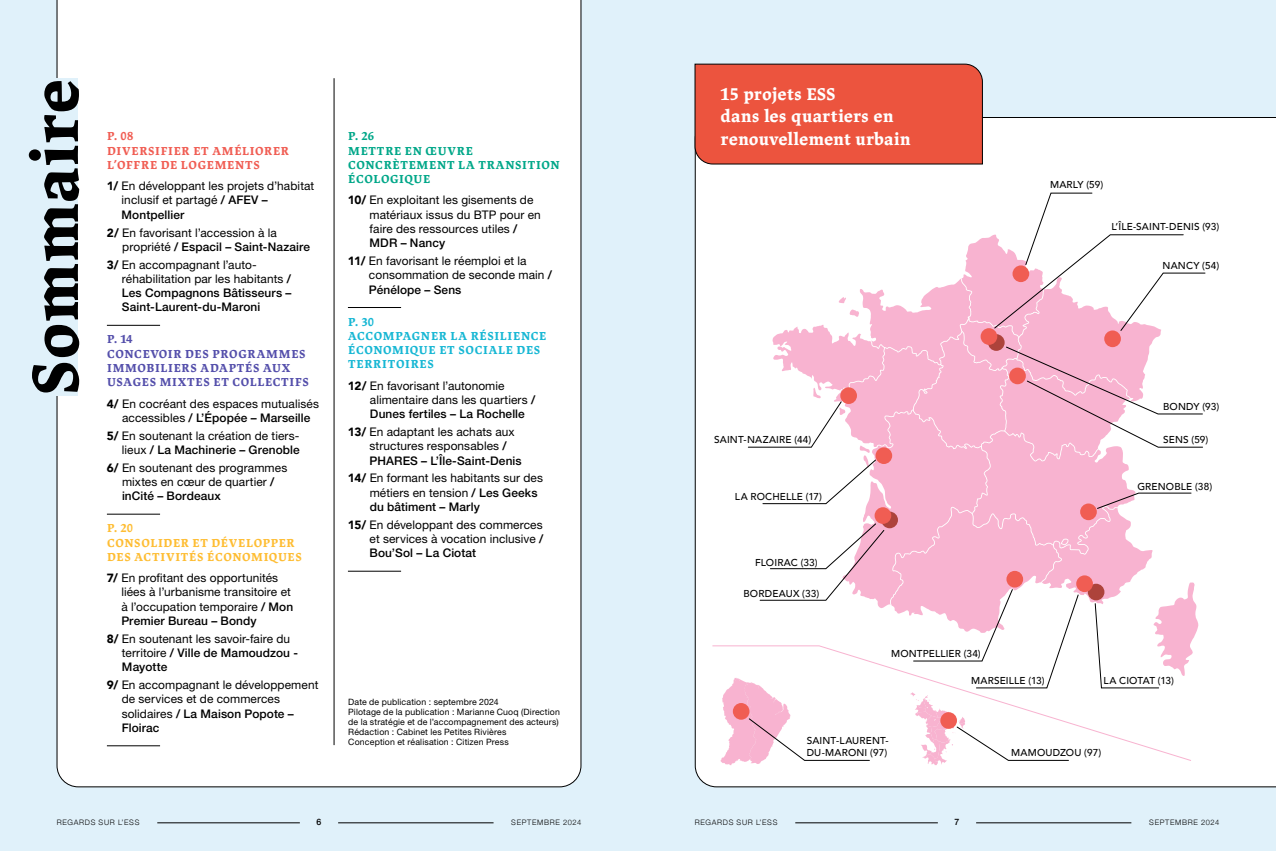
<style>
.page{position:relative;width:1276px;height:851px;background:#fff}
.page>*{position:absolute;margin:0;border:0;box-sizing:border-box;transform-origin:0 0}
.t1{font:700 66.62px "Lapture";color:#000}
.t2{font:700 17.5px/22.5px "Lapture";letter-spacing:-.005em;color:#fff}
.t3{font:11.88px/14.2px "Helvetica Neue LT Std";letter-spacing:.005em;color:#000}
.t4{font:700 11.88px/14.2px "Lapture";letter-spacing:.06em;color:#544fab}
.t5{font:700 11.88px/14.2px "Lapture";letter-spacing:.06em;color:#17b7d4}
.t6{font:700 11.88px/14.2px "Lapture";letter-spacing:.06em;color:#00a789}
.t7{font:700 11.88px/14.2px "Lapture";letter-spacing:.055em;color:#febd33}
.t8{font:700 11.88px/14.2px "Lapture";letter-spacing:.06em;color:#f05d53}
.t9{font:500 10px/12px "Avenir";letter-spacing:.015em;color:#000}
.t10{font:500 10px "Avenir";letter-spacing:-.005em;color:#000}
.t11{font:8.75px/10px "Helvetica Neue LT Std";letter-spacing:.015em;color:#000}
.t12{font:500 8.75px "Helvetica Neue";color:#000}
.t13{font:300 7.5px "Helvetica Neue";letter-spacing:.095em;color:#000}
.s1{font-family:"Avenir";font-weight:900}
.s2{font-weight:500}
</style>
<div class="page">
<div style="left:0;top:0;width:1276px;height:850px;background:#e0f1fa"></div>
<div style="left:695px;top:117px;width:581px;height:670px;background:#fff"></div>
<div style="left:57px;top:0;width:524px;height:787px;background:#fff"></div>
<hr style="left:157px;top:822px;width:143px;height:1px;background:#000">
<hr style="left:795px;top:822px;width:143px;height:1px;background:#000">
<hr style="left:338px;top:822px;width:155px;height:1px;background:#000">
<hr style="left:976px;top:822px;width:155px;height:1px;background:#000">
<hr style="left:107px;top:325px;width:53px;height:1px;background:#000">
<hr style="left:107px;top:513px;width:53px;height:1px;background:#000">
<hr style="left:107px;top:745px;width:53px;height:1px;background:#000">
<div style="left:694px;top:63px;width:289px;height:102px;background:#ec543e"></div>
<div style="left:28px;top:78px;width:50px;height:318px;background:#e0f1fa"></div>
<hr style="left:348px;top:307px;width:53px;height:1px;background:#000">
<hr style="left:348px;top:570px;width:53px;height:1px;background:#000">
<hr style="left:334px;top:78px;width:1px;height:667px;background:#000">
<svg style="left:720px;top:193px;width:485px;height:572px"></svg>
<div style="left:874px;top:507px;width:17px;height:17px;background:#f05d53;border-radius:50%"></div>
<div style="left:875px;top:447px;width:17px;height:17px;background:#f05d53;border-radius:50%"></div>
<div style="left:980px;top:328px;width:17px;height:17px;background:#f05d53;border-radius:50%"></div>
<div style="left:1012px;top:265px;width:17px;height:17px;background:#f05d53;border-radius:50%"></div>
<div style="left:1087px;top:583px;width:17px;height:17px;background:#ad433b;border-radius:50%"></div>
<div style="left:1076px;top:575px;width:17px;height:17px;background:#f05d53;border-radius:50%"></div>
<svg style="left:712px;top:645px;width:479px;height:116px"></svg>
<h1 class="t1" style="left:14px;top:396px;width:319px;rotate:-90deg">Sommaire</h1>
<p class="t8" style="left:107px;top:129px;width:183px">P. 08<br>DIVERSIFIER ET AMÉLIORER<br>L’OFFRE DE LOGEMENTS</p>
<p class="t3" style="left:122px;top:179px;width:194px;text-indent:-15px"><span class="s1">1/</span> En développant les projets d’habitat inclusif et partagé <span class="s2">/ AFEV –<br>Montpellier</span></p>
<p class="t3" style="left:122px;top:225px;width:189px;text-indent:-15px"><span class="s1">2/</span> En favorisant l’accession à la propriété <span class="s2">/ Espacil – Saint-Nazaire</span></p>
<p class="t3" style="left:122px;top:257px;width:171px;text-indent:-15px"><span class="s1">3/</span> En accompagnant l’auto&shy;réhabilitation par les habitants <span class="s2">/<br>Les Compagnons Bâtisseurs –<br>Saint-Laurent-du-Maroni</span></p>
<p class="t4" style="left:107px;top:332px;width:203px">P. 14<br>CONCEVOIR DES PROGRAMMES<br>IMMOBILIERS ADAPTÉS AUX<br>USAGES MIXTES ET COLLECTIFS</p>
<p class="t3" style="left:107px;top:396px;width:214px;text-align:center"><span class="s1">4/</span> En cocréant des espaces mutualisés accessibles <span class="s2">/ L’Épopée – Marseille</span></p>
<p class="t3" style="left:107px;top:428px;width:194px;text-align:right"><span class="s1">5/</span> En soutenant la création de tiers&shy;lieux <span class="s2">/ La Machinerie – Grenoble</span></p>
<p class="t3" style="left:122px;top:460px;width:167px;text-indent:-15px"><span class="s1">6/</span> En soutenant des programmes mixtes en cœur de quartier <span class="s2">/ inCité – Bordeaux</span></p>
<p class="t7" style="left:107px;top:521px;width:196px">P. 20<br>CONSOLIDER ET DÉVELOPPER<br>DES ACTIVITÉS ÉCONOMIQUES</p>
<p class="t3" style="left:121px;top:570px;width:173px;text-indent:-14px"><span class="s1">7/</span> En profitant des opportunités liées à l’urbanisme transitoire et à l’occupation temporaire <span class="s2">/ Mon<br>Premier Bureau – Bondy</span></p>
<p class="t3" style="left:122px;top:631px;width:177px;text-indent:-15px"><span class="s1">8/</span> En soutenant les savoir-faire du territoire <span class="s2">/ Ville de Mamoudzou -<br>Mayotte</span></p>
<p class="t3" style="left:122px;top:677px;width:198px;text-indent:-15px"><span class="s1">9/</span> En accompagnant le développement de services et de commerces solidaires <span class="s2">/ La Maison Popote –<br>Floirac</span></p>
<p class="t6" style="left:348px;top:129px;width:213px">P. 26<br>METTRE EN ŒUVRE<br>CONCRÈTEMENT LA TRANSITION<br>ÉCOLOGIQUE</p>
<p class="t3" style="left:370px;top:193px;width:173px;text-indent:-22px"><span class="s1">10/</span> En exploitant les gisements de matériaux issus du BTP pour en faire des ressources utiles <span class="s2">/<br>MDR – Nancy</span></p>
<p class="t3" style="left:369px;top:253px;width:184px;text-indent:-21px"><span class="s1">11/</span> En favorisant le réemploi et la consommation de seconde main <span class="s2">/<br>Pénélope – Sens</span></p>
<p class="t5" style="left:348px;top:314px;width:200px">P. 30<br>ACCOMPAGNER LA RÉSILIENCE<br>ÉCONOMIQUE ET SOCIALE DES<br>TERRITOIRES</p>
<p class="t3" style="left:370px;top:378px;width:167px;text-indent:-22px"><span class="s1">12/</span> En favorisant l’autonomie alimentaire dans les quartiers <span class="s2">/<br>Dunes fertiles – La Rochelle</span></p>
<p class="t3" style="left:369px;top:424px;width:154px;text-indent:-22px"><span class="s1">13/</span> En adaptant les achats aux structures responsables <span class="s2">/<br>PHARES – L’Île-Saint-Denis</span></p>
<p class="t3" style="left:370px;top:471px;width:175px;text-indent:-22px"><span class="s1">14/</span> En formant les habitants sur des métiers en tension <span class="s2">/ Les Geeks du bâtiment – Marly</span></p>
<p class="t3" style="left:369px;top:517px;width:175px;text-align:justify;text-indent:-22px"><span class="s1">15/</span> En développant des commerces et services à vocation inclusive <span class="s2">/ Bou’Sol – La Ciotat</span></p>
<p class="t11" style="left:348px;top:697px;width:213px">Date de publication : septembre 2024<br>Pilotage de la publication : Marianne Cuoq (Direction de la stratégie et de l’accompagnement des acteurs)<br>Rédaction : Cabinet les Petites Rivières<br>Conception et réalisation : Citizen Press</p>
<h2 class="t2" style="left:720px;top:82px;width:191px">15 projets ESS<br>dans les quartiers en renouvellement urbain</h2>
<p class="t9" style="left:714px;top:433px;width:99px">SAINT-NAZAIRE (44)</p>
<p class="t9" style="left:735px;top:490px;width:89px">LA ROCHELLE (17)</p>
<p class="t9" style="left:755px;top:555px;width:64px">FLOIRAC (33)</p>
<p class="t9" style="left:743px;top:587px;width:77px">BORDEAUX (33)</p>
<p class="t9" style="left:891px;top:646px;width:91px">MONTPELLIER (34)</p>
<p class="t9" style="left:1050px;top:178px;width:55px">MARLY (59)</p>
<p class="t9" style="left:1111px;top:220px;width:109px">L’ÎLE-SAINT-DENIS (93)</p>
<p class="t9" style="left:1162px;top:259px;width:58px">NANCY (54)</p>
<p class="t9" style="left:1163px;top:399px;width:58px">BONDY (93)</p>
<p class="t9" style="left:1163px;top:433px;width:47px">SENS (59)</p>
<p class="t9" style="left:1137px;top:479px;width:76px">GRENOBLE (38)</p>
<p class="t9" style="left:971px;top:673px;width:75px">MARSEILLE (13)</p>
<p class="t10" style="left:1103px;top:671px;width:72px">LA CIOTAT (13)</p>
<p class="t9" style="left:806px;top:734px;width:83px">SAINT-LAURENT-<br>DU-MARONI (97)</p>
<p class="t9" style="left:1011px;top:746px;width:91px">MAMOUDZOU (97)</p>
<p class="t13" style="left:57px;top:816px;width:84px">REGARDS SUR L’ESS</p>
<p class="t12" style="left:316px;top:814px;width:6px">6</p>
<p class="t13" style="left:511px;top:816px;width:71px">SEPTEMBRE 2024</p>
<p class="t13" style="left:694px;top:816px;width:84px">REGARDS SUR L’ESS</p>
<p class="t12" style="left:954px;top:814px;width:6px">7</p>
<p class="t13" style="left:1149px;top:816px;width:71px">SEPTEMBRE 2024</p>
</div>
